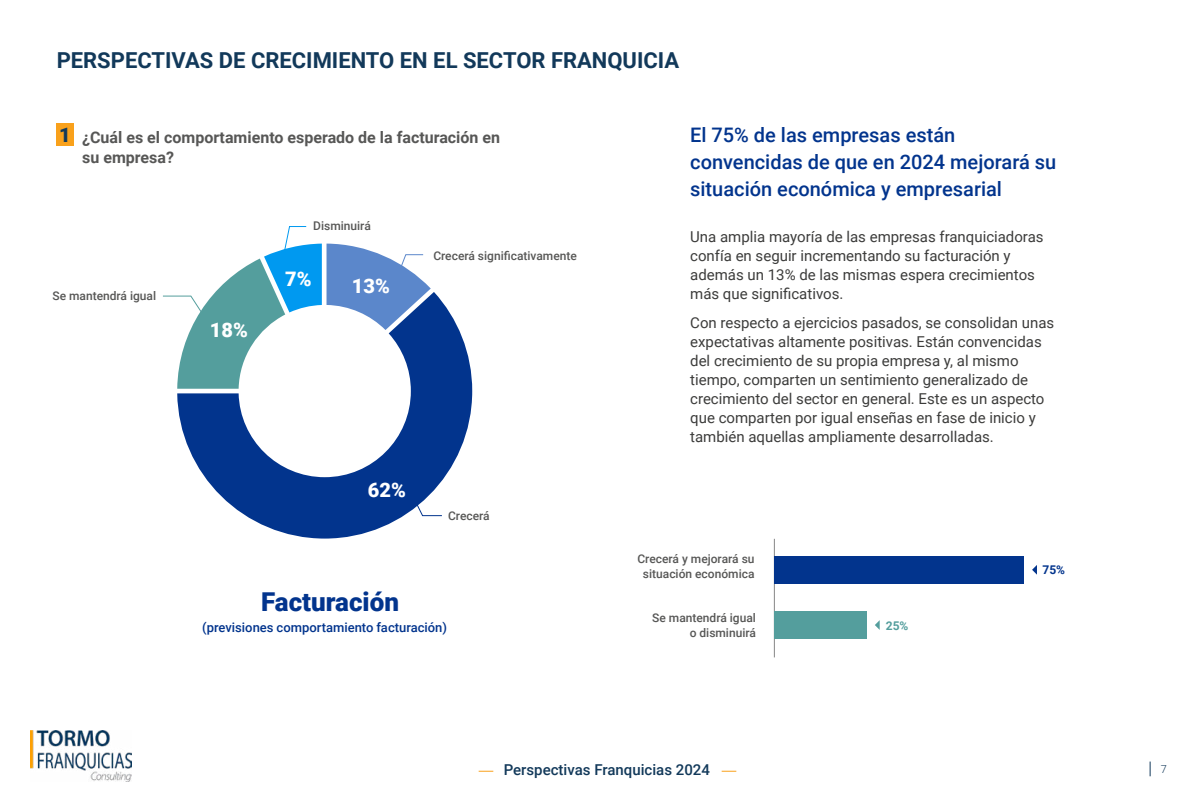
<style>
.page{position:relative;width:1200px;height:800px;background:#fff}
.page>*{position:absolute;margin:0;border:0;box-sizing:border-box;transform-origin:0 0}
.t1{font:900 26px "Roboto";color:#02348d}
.t2{font:700 22px "Roboto";color:#12395a}
.t3{font:500 20px/27px "Roboto";color:#02348d}
.t4{font:900 20px "Roboto";color:#fff}
.t5{font:900 20px "Roboto";color:#12395a}
.t6{font:700 16px/20px "Roboto";color:#575756}
.t7{font:15px/19px "Roboto";color:#3c3c3b}
.t8{font:500 15px "Roboto";color:#12395a}
.t9{font:500 13px "Roboto";color:#02348d}
.t10{font:500 12px/15px "Roboto";color:#575756;text-align:right}
.t11{font:700 12px "Roboto";color:#549e9d}
.t12{font:700 12px "Roboto";color:#02348d}
.t13{font:300 11px "Roboto";color:#12395a}
</style>
<div class="page">
<svg style="left:177px;top:292px;width:295px;height:247px;fill:#02348d"></svg>
<div style="left:57px;top:124px;width:17px;height:22px;background:#f9a11b"></div>
<hr style="left:774px;top:539px;width:1px;height:118px;background:#878787">
<div style="left:774px;top:611px;width:92px;height:28px;background:#549e9d"></div>
<div style="left:774px;top:556px;width:249px;height:28px;background:#02348d"></div>
<svg style="left:875px;top:620px;width:5px;height:10px"></svg>
<svg style="left:1032px;top:565px;width:5px;height:10px"></svg>
<svg style="left:412px;top:496px;width:31px;height:21px"></svg>
<svg style="left:163px;top:226px;width:268px;height:163px"></svg>
<svg style="left:1150px;top:762px;width:1px;height:14px"></svg>
<img style="left:30px;top:731px;width:102px;height:50px">
<svg style="left:722px;top:771px;width:14px;height:1px"></svg>
<svg style="left:479px;top:771px;width:14px;height:1px"></svg>
<h2 class="t2" style="left:57px;top:44px;width:624px">PERSPECTIVAS DE CRECIMIENTO EN EL SECTOR FRANQUICIA</h2>
<h3 class="t5" style="left:59px;top:121px;width:13px">1</h3>
<h3 class="t3" style="left:690px;top:121px;width:368px">El 75% de las empresas están convencidas de que en 2024 mejorará su situación económica y empresarial</h3>
<p class="t7" style="left:690px;top:227px;width:355px">Una amplia mayoría de las empresas franquiciadoras confía en seguir incrementando su facturación y además un 13% de las mismas espera crecimientos más que significativos.</p>
<p class="t7" style="left:690px;top:313px;width:366px">Con respecto a ejercicios pasados, se consolidan unas expectativas altamente positivas. Están convencidas del crecimiento de su propia empresa y, al mismo tiempo, comparten un sentimiento generalizado de crecimiento del sector en general. Este es un aspecto que comparten por igual enseñas en fase de inicio y también aquellas ampliamente desarrolladas.</p>
<p class="t6" style="left:82px;top:127px;width:419px">¿Cuál es el comportamiento esperado de la facturación en su empresa?</p>
<p class="t10" style="left:313px;top:218px;width:58px">Disminuirá</p>
<p class="t10" style="left:433px;top:247px;width:145px">Crecerá significativamente</p>
<h3 class="t4" style="left:285px;top:265px;width:28px">7%</h3>
<h3 class="t4" style="left:352px;top:272px;width:39px">13%</h3>
<p class="t10" style="left:52px;top:288px;width:105px">Se mantendrá igual</p>
<h3 class="t4" style="left:210px;top:316px;width:40px">18%</h3>
<h3 class="t4" style="left:368px;top:476px;width:39px">62%</h3>
<p class="t10" style="left:448px;top:508px;width:42px">Crecerá</p>
<h1 class="t1" style="left:261px;top:584px;width:139px">Facturación</h1>
<p class="t9" style="left:202px;top:618px;width:246px">(previsiones comportamiento facturación)</p>
<p class="t10" style="left:637px;top:551px;width:119px;text-align:center">Crecerá y mejorará su situación económica</p>
<p class="t10" style="left:652px;top:610px;width:105px">Se mantendrá igual o disminuirá</p>
<p class="t11" style="left:886px;top:617px;width:24px">25%</p>
<p class="t12" style="left:1042px;top:562px;width:24px">75%</p>
<p class="t8" style="left:504px;top:759px;width:208px">Perspectivas Franquicias 2024</p>
<p class="t13" style="left:1161px;top:761px;width:8px">7</p>
</div>
